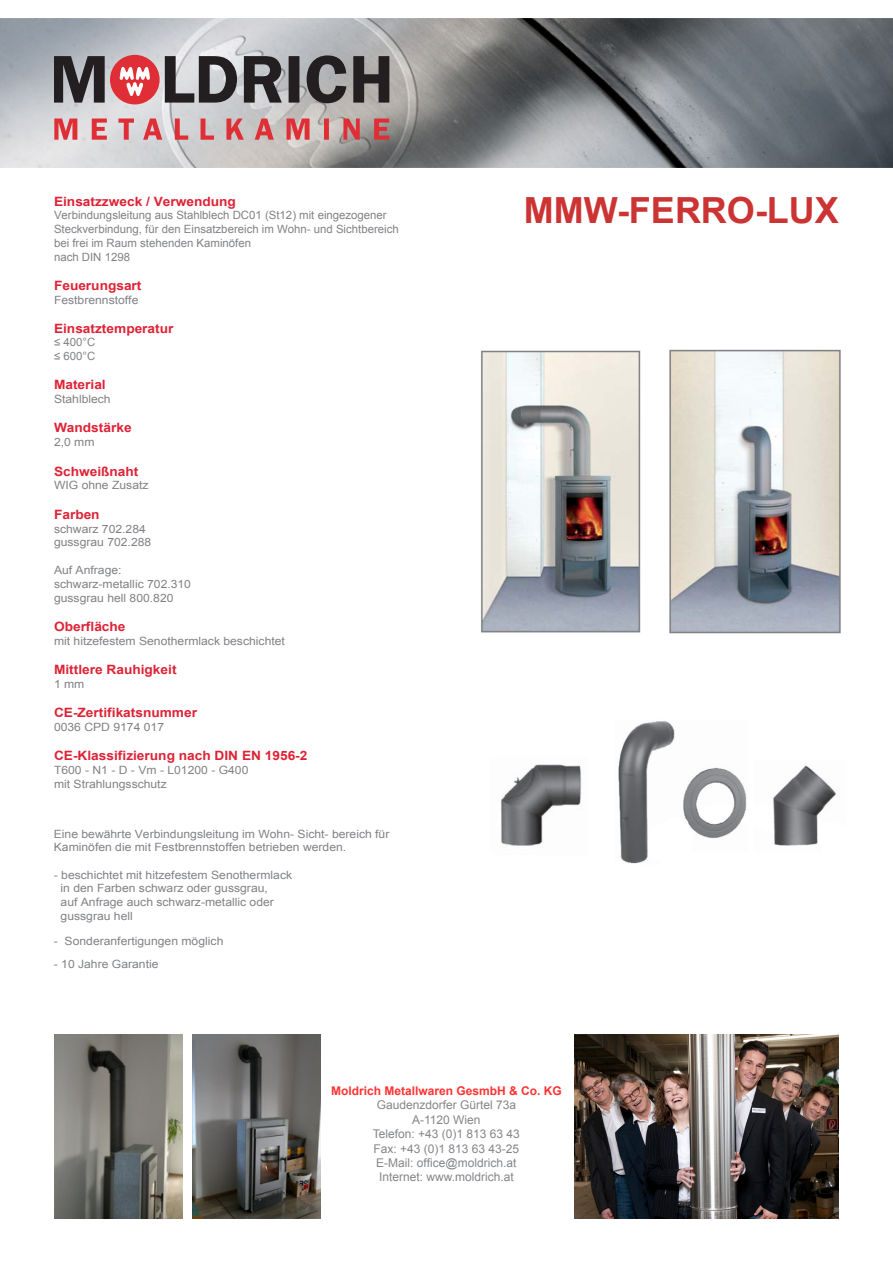
<style>
.page{position:relative;width:893px;height:1263px;background:#fff}
.page>*{position:absolute;margin:0;border:0;box-sizing:border-box;transform-origin:0 0}
.t1{font:700 36px "Arial";color:#c33}
.t2{font:700 12.9px "Arial";color:#de2336;scale:1.07 1}
.t3{font:12px/14.4px "Arial";color:#848689;text-align:center}
.t4{font:700 12px "Arial";color:#f33}
.t5{font:11.4px/13.8px "Arial";color:#808285;scale:1.07 1}
.t6{font:11.4px/13.6px "Arial";color:#808285}
</style>
<div class="page">
<img style="left:0;top:19px;width:893px;height:149px">
<svg style="left:54px;top:119px;width:335px;height:21px;background:#d29395"></svg>
<svg style="left:54px;top:55px;width:335px;height:48px;background:#7f6d6f"></svg>
<img style="left:574px;top:1035px;width:265px;height:184px">
<img style="left:54px;top:1035px;width:128px;height:184px">
<img style="left:193px;top:1035px;width:128px;height:184px">
<img style="left:481px;top:350px;width:160px;height:283px">
<img style="left:500px;top:721px;width:336px;height:143px">
<img style="left:669px;top:349px;width:172px;height:285px">
<p class="t2" style="left:54px;top:193px;width:172px">Einsatzzweck / Verwendung</p>
<p class="t6" style="left:54px;top:209px;width:346px">Verbindungsleitung aus Stahlblech DC01 (St12) mit eingezogener Steckverbindung, für den Einsatzbereich im Wohn- und Sichtbereich bei frei im Raum stehenden Kaminöfen<br>nach DIN 1298</p>
<p class="t2" style="left:54px;top:277px;width:83px">Feuerungsart</p>
<p class="t5" style="left:54px;top:293px;width:80px">Festbrennstoffe</p>
<p class="t2" style="left:54px;top:320px;width:113px">Einsatztemperatur</p>
<p class="t6" style="left:54px;top:336px;width:43px">≤ 400°C ≤ 600°C</p>
<p class="t2" style="left:54px;top:376px;width:50px">Material</p>
<p class="t5" style="left:54px;top:392px;width:55px">Stahlblech</p>
<p class="t2" style="left:54px;top:419px;width:74px">Wandstärke</p>
<p class="t5" style="left:54px;top:435px;width:39px">2,0 mm</p>
<p class="t2" style="left:54px;top:462px;width:80px">Schweißnaht</p>
<p class="t5" style="left:54px;top:479px;width:90px">WIG ohne Zusatz</p>
<p class="t2" style="left:54px;top:506px;width:44px">Farben</p>
<p class="t5" style="left:54px;top:522px;width:92px">schwarz 702.284 gussgrau 702.288</p>
<p class="t5" style="left:54px;top:563px;width:130px">Auf Anfrage: schwarz-metallic 702.310 gussgrau hell 800.820</p>
<p class="t2" style="left:54px;top:618px;width:68px">Oberfläche</p>
<p class="t5" style="left:54px;top:634px;width:217px">mit hitzefestem Senothermlack beschichtet</p>
<p class="t2" style="left:54px;top:661px;width:116px">Mittlere Rauhigkeit</p>
<p class="t5" style="left:54px;top:677px;width:30px">1 mm</p>
<p class="t2" style="left:54px;top:704px;width:135px">CE-Zertifikatsnummer</p>
<p class="t5" style="left:54px;top:720px;width:104px">0036 CPD 9174 017</p>
<p class="t2" style="left:54px;top:747px;width:238px">CE-Klassifizierung nach DIN EN 1956-2</p>
<p class="t5" style="left:54px;top:763px;width:183px">T600 - N1 - D - Vm - L01200 - G400 mit Strahlungsschutz</p>
<p class="t5" style="left:54px;top:827px;width:315px">Eine bewährte Verbindungsleitung im Wohn- Sicht- bereich für<br>Kaminöfen die mit Festbrennstoffen betrieben werden.</p>
<p class="t5" style="left:61px;top:868px;width:218px;text-indent:-7px">- beschichtet mit hitzefestem Senothermlack in den Farben schwarz oder gussgrau,<br>auf Anfrage auch schwarz-metallic oder gussgrau hell</p>
<p class="t5" style="left:54px;top:934px;width:160px">- Sonderanfertigungen möglich</p>
<p class="t5" style="left:54px;top:957px;width:99px">- 10 Jahre Garantie</p>
<h1 class="t1" style="left:524px;top:186px;width:317px">MMW-FERRO-LUX</h1>
<p class="t4" style="left:331px;top:1083px;width:232px">Moldrich Metallwaren GesmbH &amp; Co. KG</p>
<p class="t3" style="left:373px;top:1098px;width:149px">Gaudenzdorfer Gürtel 73a<br>A-1120 Wien<br>Telefon: +43 (0)1 813 63 43<br>Fax: +43 (0)1 813 63 43-25<br>E-Mail: office@moldrich.at<br>Internet: www.moldrich.at</p>
</div>
